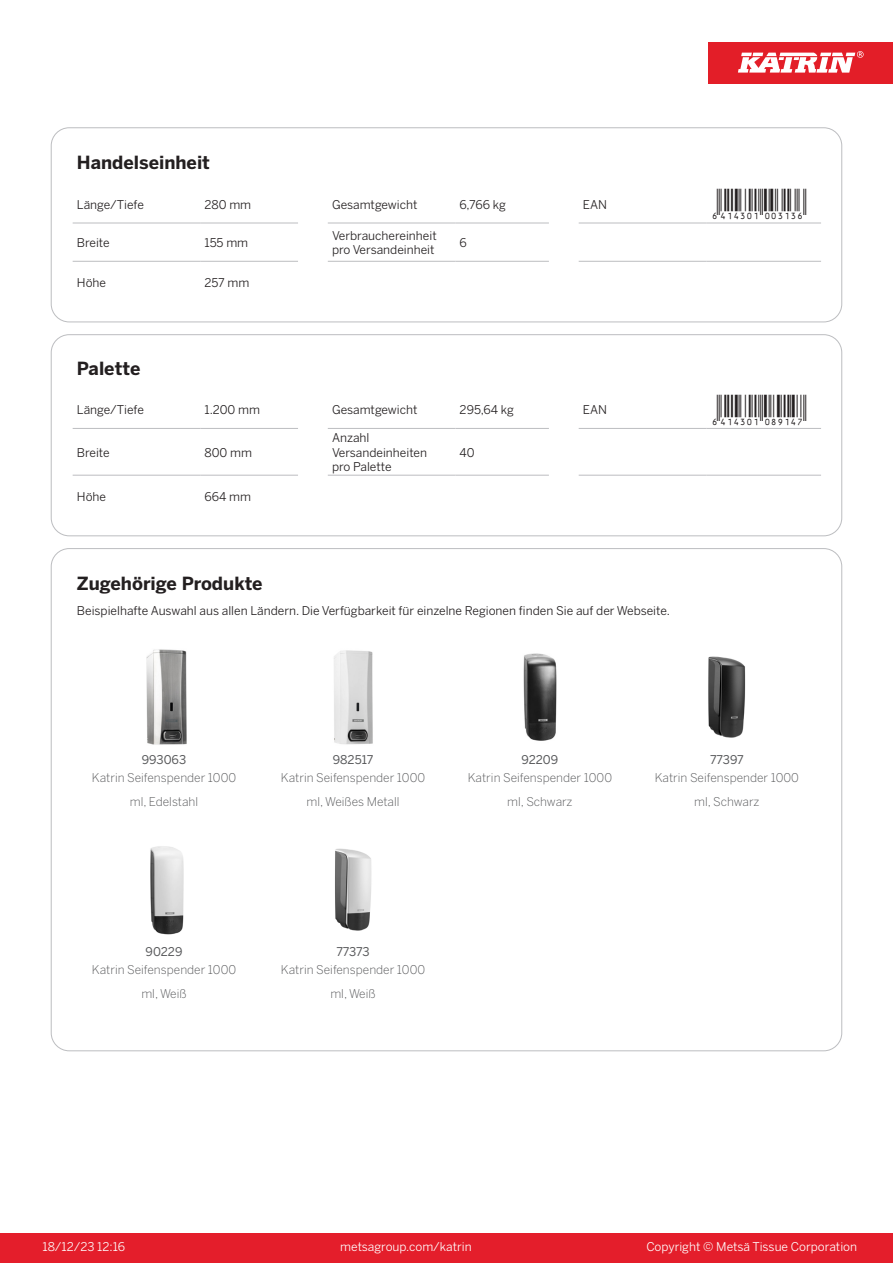
<style>
.page{position:relative;width:893px;height:1263px;background:#fff}
.page>*{position:absolute;margin:0;border:0;box-sizing:border-box;transform-origin:0 0}
.T_EAN{font:30px "Viisas EAN Matala";color:#231f20}
.T_TableHeader{font:700 18px "Benton Sans";color:#231f20}
.T_TableBody{font:12px/14.4px "Benton Sans";color:#231f20}
.T_RelatedName{font:300 12px/24px "Benton Sans";color:#57585a;text-align:center}
.t1{font:12px "Benton Sans";color:#fff}
.T_RelatedCode{font:12px "Benton Sans";color:#57585a}
</style>
<div class="page">
<div style="left:0;top:1233px;width:893px;height:30px;background:#e41e2b"></div>
<div style="left:708px;top:43px;width:185px;height:41px;background:#e31e28"></div>
<svg style="left:738px;top:51px;width:126px;height:22px"></svg>
<hr style="left:73px;top:223px;width:127px;height:1px;background:#bcbdc0">
<hr style="left:200px;top:223px;width:98px;height:1px;background:#bcbdc0">
<hr style="left:328px;top:223px;width:127px;height:1px;background:#bcbdc0">
<hr style="left:455px;top:223px;width:94px;height:1px;background:#bcbdc0">
<hr style="left:579px;top:223px;width:127px;height:1px;background:#bcbdc0">
<hr style="left:706px;top:223px;width:115px;height:1px;background:#bcbdc0">
<hr style="left:73px;top:261px;width:127px;height:1px;background:#bcbdc0">
<hr style="left:200px;top:261px;width:98px;height:1px;background:#bcbdc0">
<hr style="left:328px;top:261px;width:127px;height:1px;background:#bcbdc0">
<hr style="left:455px;top:261px;width:94px;height:1px;background:#bcbdc0">
<hr style="left:579px;top:261px;width:127px;height:1px;background:#bcbdc0">
<hr style="left:706px;top:261px;width:115px;height:1px;background:#bcbdc0">
<div style="left:51px;top:128px;width:791px;height:194px;border:1px solid #bcbdc0;border-radius:18px"></div>
<hr style="left:73px;top:428px;width:127px;height:1px;background:#bcbdc0">
<hr style="left:200px;top:428px;width:98px;height:1px;background:#bcbdc0">
<hr style="left:328px;top:428px;width:127px;height:1px;background:#bcbdc0">
<hr style="left:455px;top:428px;width:94px;height:1px;background:#bcbdc0">
<hr style="left:579px;top:428px;width:127px;height:1px;background:#bcbdc0">
<hr style="left:706px;top:428px;width:115px;height:1px;background:#bcbdc0">
<hr style="left:73px;top:475px;width:127px;height:1px;background:#bcbdc0">
<hr style="left:200px;top:475px;width:98px;height:1px;background:#bcbdc0">
<hr style="left:328px;top:475px;width:127px;height:1px;background:#bcbdc0">
<hr style="left:455px;top:475px;width:94px;height:1px;background:#bcbdc0">
<hr style="left:579px;top:475px;width:127px;height:1px;background:#bcbdc0">
<hr style="left:706px;top:475px;width:115px;height:1px;background:#bcbdc0">
<div style="left:51px;top:334px;width:791px;height:202px;border:1px solid #bcbdc0;border-radius:18px"></div>
<img style="left:146px;top:649px;width:41px;height:96px">
<img style="left:334px;top:650px;width:39px;height:95px">
<img style="left:523px;top:653px;width:34px;height:88px">
<img style="left:708px;top:656px;width:38px;height:82px">
<img style="left:150px;top:846px;width:34px;height:89px">
<img style="left:335px;top:848px;width:37px;height:83px">
<p class="T_TableHeader" style="left:77px;top:151px;width:135px">Handelseinheit</p>
<p class="T_TableBody" style="left:77px;top:197px;width:68px">Länge/Tiefe</p>
<p class="T_TableBody" style="left:204px;top:197px;width:48px">280 mm</p>
<p class="T_TableBody" style="left:332px;top:197px;width:87px">Gesamtgewicht</p>
<p class="T_TableBody" style="left:460px;top:197px;width:48px">6,766 kg</p>
<p class="T_TableBody" style="left:583px;top:197px;width:26px">EAN</p>
<p class="T_EAN" style="left:710px;top:188px;width:97px">*6414301003136*</p>
<p class="T_TableBody" style="left:77px;top:235px;width:34px">Breite</p>
<p class="T_TableBody" style="left:204px;top:235px;width:45px">155 mm</p>
<p class="T_TableBody" style="left:332px;top:228px;width:106px">Verbrauchereinheit pro Versandeinheit</p>
<p class="T_TableBody" style="left:460px;top:235px;width:9px">6</p>
<p class="T_TableBody" style="left:77px;top:276px;width:31px">Höhe</p>
<p class="T_TableBody" style="left:204px;top:276px;width:46px">257 mm</p>
<p class="T_TableHeader" style="left:77px;top:357px;width:65px">Palette</p>
<p class="T_TableBody" style="left:77px;top:402px;width:68px">Länge/Tiefe</p>
<p class="T_TableBody" style="left:204px;top:402px;width:57px">1.200 mm</p>
<p class="T_TableBody" style="left:332px;top:402px;width:87px">Gesamtgewicht</p>
<p class="T_TableBody" style="left:460px;top:402px;width:56px">295,64 kg</p>
<p class="T_TableBody" style="left:583px;top:402px;width:26px">EAN</p>
<p class="T_EAN" style="left:710px;top:394px;width:97px">*6414301089147*</p>
<p class="T_TableBody" style="left:77px;top:445px;width:34px">Breite</p>
<p class="T_TableBody" style="left:204px;top:445px;width:49px">800 mm</p>
<p class="T_TableBody" style="left:332px;top:431px;width:97px">Anzahl<br>Versandeinheiten</p>
<p class="T_TableBody" style="left:332px;top:459px;width:61px">pro Palette</p>
<p class="T_TableBody" style="left:460px;top:445px;width:17px">40</p>
<p class="T_TableBody" style="left:77px;top:490px;width:31px">Höhe</p>
<p class="T_TableBody" style="left:204px;top:490px;width:48px">664 mm</p>
<p class="T_TableHeader" style="left:77px;top:572px;width:187px">Zugehörige Produkte</p>
<p class="T_TableBody" style="left:77px;top:603px;width:595px">Beispielhafte Auswahl aus allen Ländern. Die Verfügbarkeit für einzelne Regionen finden Sie auf der Webseite.</p>
<p class="T_RelatedCode" style="left:142px;top:752px;width:46px">993063</p>
<p class="T_RelatedCode" style="left:333px;top:752px;width:42px">982517</p>
<p class="T_RelatedCode" style="left:522px;top:752px;width:38px">92209</p>
<p class="T_RelatedCode" style="left:710px;top:752px;width:35px">77397</p>
<p class="T_RelatedName" style="left:92px;top:765px;width:146px">Katrin Seifenspender 1000 ml, Edelstahl</p>
<p class="T_RelatedName" style="left:281px;top:765px;width:146px">Katrin Seifenspender 1000 ml, Weißes Metall</p>
<p class="T_RelatedName" style="left:468px;top:765px;width:146px">Katrin Seifenspender 1000 ml, Schwarz</p>
<p class="T_RelatedName" style="left:655px;top:765px;width:146px">Katrin Seifenspender 1000 ml, Schwarz</p>
<p class="T_RelatedCode" style="left:146px;top:944px;width:38px">90229</p>
<p class="T_RelatedCode" style="left:336px;top:944px;width:35px">77373</p>
<p class="T_RelatedName" style="left:92px;top:958px;width:146px">Katrin Seifenspender 1000 ml, Weiß</p>
<p class="T_RelatedName" style="left:281px;top:958px;width:146px">Katrin Seifenspender 1000 ml, Weiß</p>
<p class="t1" style="left:43px;top:1239px;width:84px">18/12/23 12:16</p>
<p class="t1" style="left:340px;top:1239px;width:133px">metsagroup.com/katrin</p>
<p class="t1" style="left:646px;top:1239px;width:212px">Copyright © Metsä Tissue Corporation</p>
</div>
